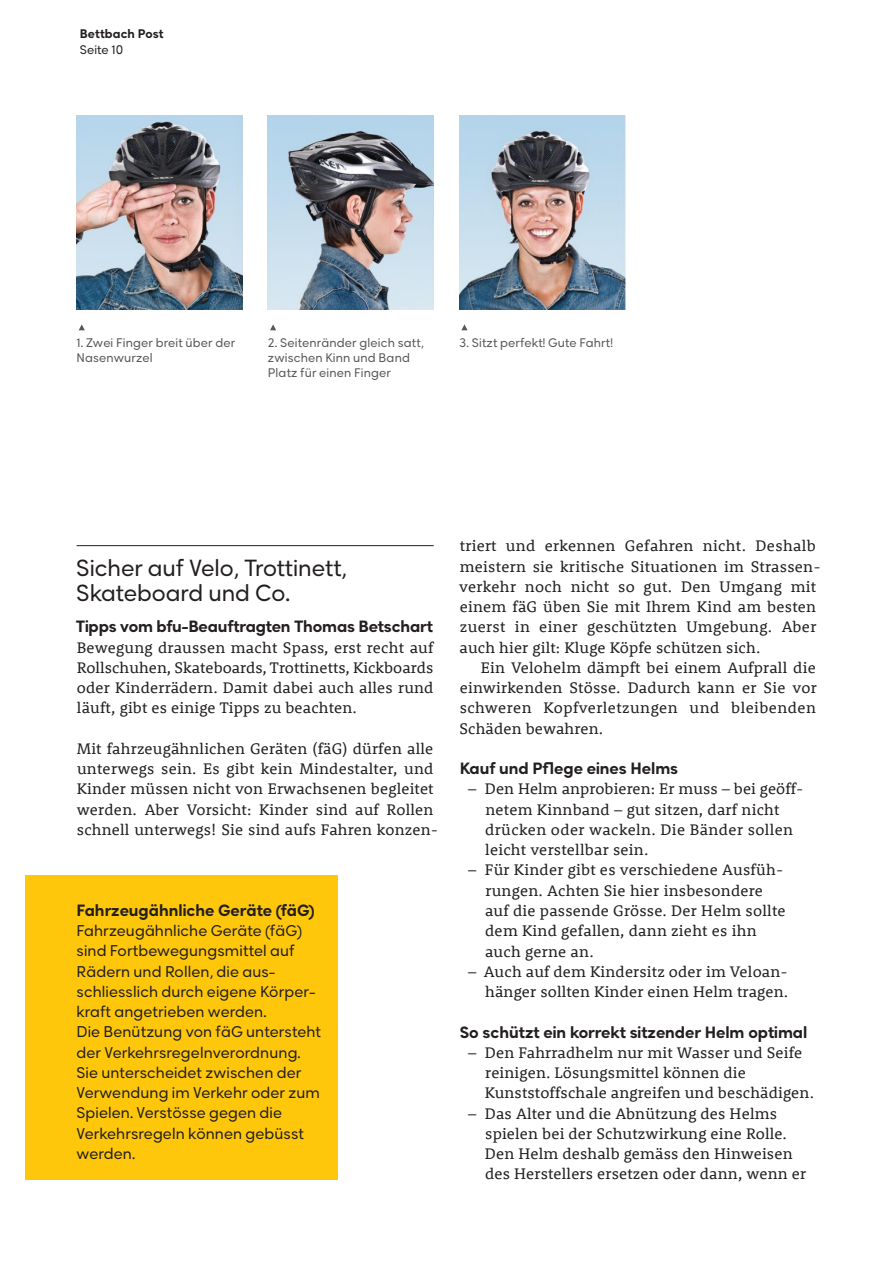
<style>
.page{position:relative;width:893px;height:1263px;background:#fff}
.page>*{position:absolute;margin:0;border:0;box-sizing:border-box;transform-origin:0 0}
.t1{font:22.5px/25.5px "Rozanova GEO";color:#231f20}
.t2{font:15.75px/20.2px "Rooney";letter-spacing:.01em;color:#231f20}
.t3{font:800 15.75px "Rozanova GEO";color:#231f20}
.t4{font:15px/20.2px "Rozanova GEO";letter-spacing:.01em;color:#231f20}
.t5{font:12px/14.7px "Rozanova GEO";letter-spacing:.015em;color:#57585a}
.t6{font:800 12px "Rozanova GEO";letter-spacing:.01em;color:#231f20}
.t7{font:12px "Rozanova GEO";letter-spacing:.01em;color:#231f20}
</style>
<div class="page">
<hr style="left:77px;top:545px;width:357px;height:1px;background:#231f20">
<div style="left:26px;top:875px;width:312px;height:305px;background:#fec70c"></div>
<img style="left:77px;top:116px;width:165px;height:193px">
<img style="left:268px;top:116px;width:166px;height:193px">
<img style="left:459px;top:116px;width:166px;height:193px">
<svg style="left:79px;top:324px;width:6px;height:6px"></svg>
<svg style="left:270px;top:324px;width:6px;height:6px"></svg>
<svg style="left:461px;top:324px;width:7px;height:6px"></svg>
<p class="t6" style="left:80px;top:27px;width:85px">Bettbach Post</p>
<p class="t7" style="left:80px;top:42px;width:45px">Seite 10</p>
<p class="t5" style="left:77px;top:337px;width:160px">1. Zwei Finger breit über der<br>Nasenwurzel</p>
<p class="t5" style="left:268px;top:337px;width:157px">2. Seitenränder gleich satt, zwischen Kinn und Band<br>Platz für einen Finger</p>
<p class="t5" style="left:459px;top:337px;width:155px">3. Sitzt perfekt! Gute Fahrt!</p>
<h1 class="t1" style="left:76px;top:557px;width:272px">Sicher auf Velo, Trottinett,<br>Skateboard und Co.</h1>
<p class="t3" style="left:76px;top:618px;width:359px">Tipps vom bfu-Beauftragten Thomas Betschart</p>
<p class="t2" style="left:77px;top:637px;width:358px;text-align:justify">Bewegung draussen macht Spass, erst recht auf Rollschuhen, Skateboards, Trottinetts, Kickboards oder Kinderrädern. Damit dabei auch alles rund läuft, gibt es einige Tipps zu beachten.</p>
<p class="t2" style="left:77px;top:738px;width:363px">Mit fahrzeugähnlichen Geräten (fäG) dürfen alle unterwegs sein. Es gibt kein Mindestalter, und Kinder müssen nicht von Erwachsenen begleitet werden. Aber Vorsicht: Kinder sind auf Rollen schnell unterwegs! Sie sind aufs Fahren konzen-</p>
<p class="t3" style="left:77px;top:901px;width:240px">Fahrzeugähnliche Geräte (fäG)</p>
<p class="t4" style="left:77px;top:922px;width:246px">Fahrzeugähnliche Geräte (fäG) sind Fortbewegungsmittel auf<br>Rädern und Rollen, die aus&shy;schliesslich durch eigene Körper&shy;kraft angetrieben werden.<br>Die Benützung von fäG untersteht der Verkehrsregelnverordnung.<br>Sie unterscheidet zwischen der<br>Verwendung im Verkehr oder zum<br>Spielen. Verstösse gegen die<br>Verkehrsregeln können gebüsst werden.</p>
<p class="t2" style="left:459px;top:535px;width:363px">triert und erkennen Gefahren nicht. Deshalb meistern sie kritische Situationen im Strassen&shy;verkehr noch nicht so gut. Den Umgang mit einem fäG üben Sie mit Ihrem Kind am besten zuerst in einer geschützten Umgebung. Aber auch hier gilt: Kluge Köpfe schützen sich.</p>
<p class="t2" style="left:459px;top:657px;width:359px;text-align:justify;text-indent:21px">Ein Velohelm dämpft bei einem Aufprall die einwirkenden Stösse. Dadurch kann er Sie vor schweren Kopfverletzungen und bleibenden Schäden bewahren.</p>
<p class="t3" style="left:460px;top:759px;width:220px">Kauf und Pflege eines Helms</p>
<p class="t2" style="left:485px;top:778px;width:320px;text-indent:-17px">– Den Helm anprobieren: Er muss – bei geöff&shy;netem Kinnband – gut sitzen, darf nicht drücken oder wackeln. Die Bänder sollen leicht verstellbar sein.</p>
<p class="t2" style="left:485px;top:859px;width:302px;text-indent:-17px">– Für Kinder gibt es verschiedene Ausfüh&shy;rungen. Achten Sie hier insbesondere auf die passende Grösse. Der Helm sollte dem Kind gefallen, dann zieht es ihn auch gerne an.</p>
<p class="t2" style="left:468px;top:961px;width:322px;text-align:right">– Auch auf dem Kindersitz oder im Veloan&shy;hänger sollten Kinder einen Helm tragen.</p>
<p class="t3" style="left:460px;top:1023px;width:349px">So schützt ein korrekt sitzender Helm optimal</p>
<p class="t2" style="left:485px;top:1042px;width:331px;text-indent:-17px">– Den Fahrradhelm nur mit Wasser und Seife reinigen. Lösungsmittel können die<br>Kunststoffschale angreifen und beschädigen.</p>
<p class="t2" style="left:485px;top:1102px;width:323px;text-indent:-17px">– Das Alter und die Abnützung des Helms spielen bei der Schutzwirkung eine Rolle.<br>Den Helm deshalb gemäss den Hinweisen des Herstellers ersetzen oder dann, wenn er</p>
</div>
